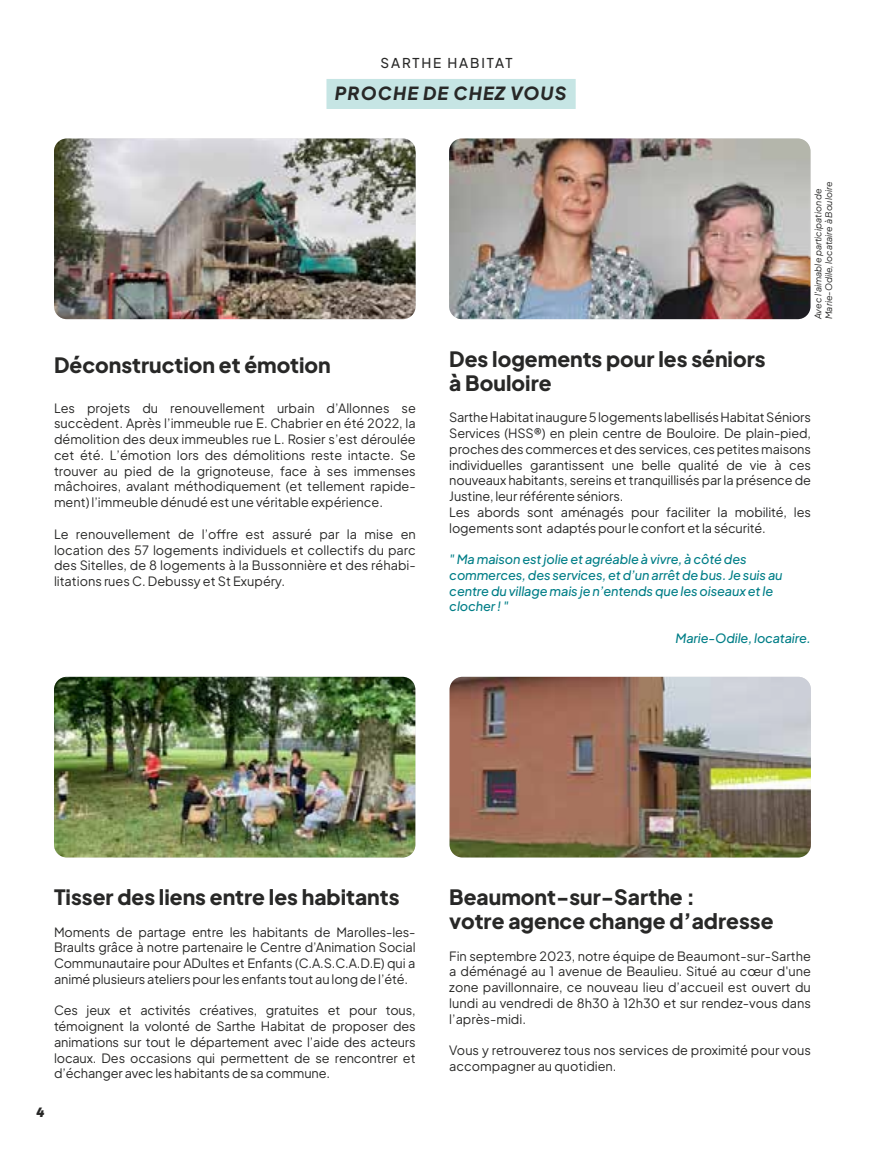
<style>
.page{position:relative;width:893px;height:1149px;background:#fff}
.page>*{position:absolute;margin:0;border:0;box-sizing:border-box;transform-origin:0 0}
.t1{font:800 21px/24px "Plus Jakarta Sans";color:#282827}
.t2{font:italic 800 18px "Plus Jakarta Sans";letter-spacing:.06em;color:#282827}
.t3{font:500 13.5px "Plus Jakarta Sans";letter-spacing:.14em;color:#282827}
.t4{font:italic 800 13.5px "XXII Geom";color:#282827}
.t5{font:12.75px/15.8px "Plus Jakarta Sans";letter-spacing:-.01em;color:#282827;text-align:justify}
.t6{font:italic 500 12.75px/15.8px "Plus Jakarta Sans";letter-spacing:-.01em;color:#007e87}
.t7{font:italic 9px/10.8px "Plus Jakarta Sans";color:#282827}
</style>
<div class="page">
<img style="left:54px;top:676px;width:361px;height:181px">
<img style="left:449px;top:138px;width:361px;height:181px">
<img style="left:450px;top:676px;width:361px;height:181px">
<img style="left:54px;top:138px;width:362px;height:181px">
<div style="left:326px;top:79px;width:250px;height:30px;background:#c6e5e4"></div>
<p class="t3" style="left:381px;top:52px;width:133px">SARTHE HABITAT</p>
<h2 class="t2" style="left:335px;top:78px;width:233px">PROCHE DE CHEZ VOUS</h2>
<p class="t7" style="left:812px;top:319px;width:139px;rotate:-90deg">Avec l'aimable participation de<br>Marie-Odile, locataire à Bouloire</p>
<h1 class="t1" style="left:54px;top:351px;width:278px">Déconstruction et émotion</h1>
<p class="t5" style="left:54px;top:398px;width:363px">Les projets du renouvellement urbain d’Allonnes se succèdent. Après l’immeuble rue E. Chabrier en été 2022, la démolition des deux immeubles rue L. Rosier s’est déroulée cet été. L’émotion lors des démolitions reste intacte. Se trouver au pied de la grignoteuse, face à ses immenses mâchoires, avalant méthodiquement (et tellement rapide&shy;ment) l’immeuble dénudé est une véritable expérience.</p>
<p class="t5" style="left:54px;top:524px;width:363px">Le renouvellement de l’offre est assuré par la mise en location des 57 logements individuels et collectifs du parc des Sitelles, de 8 logements à la Bussonnière et des réhabi&shy;litations rues C. Debussy et St Exupéry.</p>
<h1 class="t1" style="left:449px;top:344px;width:318px">Des logements pour les séniors à Bouloire</h1>
<p class="t5" style="left:449px;top:408px;width:363px;text-align:left">Sarthe Habitat inaugure 5 logements labellisés Habitat Séniors Services (HSS®) en plein centre de Bouloire. De plain-pied, proches des commerces et des services, ces petites maisons individuelles garantissent une belle qualité de vie à ces nouveaux habitants, sereins et tranquillisés par la présence de Justine, leur référente séniors.<br>Les abords sont aménagés pour faciliter la mobilité, les logements sont adaptés pour le confort et la sécurité.</p>
<p class="t6" style="left:449px;top:550px;width:335px">" Ma maison est jolie et agréable à vivre, à côté des commerces, des services, et d’un arrêt de bus. Je suis au centre du village mais je n’entends que les oiseaux et le clocher ! "</p>
<p class="t6" style="left:676px;top:628px;width:137px">Marie-Odile, locataire.</p>
<h1 class="t1" style="left:54px;top:882px;width:347px">Tisser des liens entre les habitants</h1>
<p class="t5" style="left:54px;top:922px;width:363px">Moments de partage entre les habitants de Marolles-les-Braults grâce à notre partenaire le Centre d’Animation Social Communautaire pour ADultes et Enfants (C.A.S.C.A.D.E) qui a animé plusieurs ateliers pour les enfants tout au long de l’été.</p>
<p class="t5" style="left:54px;top:1001px;width:363px">Ces jeux et activités créatives, gratuites et pour tous, témoignent la volonté de Sarthe Habitat de proposer des animations sur tout le département avec l’aide des acteurs locaux. Des occasions qui permettent de se rencontrer et d’échanger avec les habitants de sa commune.</p>
<p class="t4" style="left:36px;top:1102px;width:10px">4</p>
<h1 class="t1" style="left:449px;top:882px;width:326px">Beaumont-sur-Sarthe :<br>votre agence change d’adresse</h1>
<p class="t5" style="left:449px;top:946px;width:363px">Fin septembre 2023, notre équipe de Beaumont-sur-Sarthe a déménagé au 1 avenue de Beaulieu. Situé au cœur d'une zone pavillonnaire, ce nouveau lieu d’accueil est ouvert du lundi au vendredi de 8h30 à 12h30 et sur rendez-vous dans l’après-midi.</p>
<p class="t5" style="left:449px;top:1040px;width:363px">Vous y retrouverez tous nos services de proximité pour vous accompagner au quotidien.</p>
</div>
